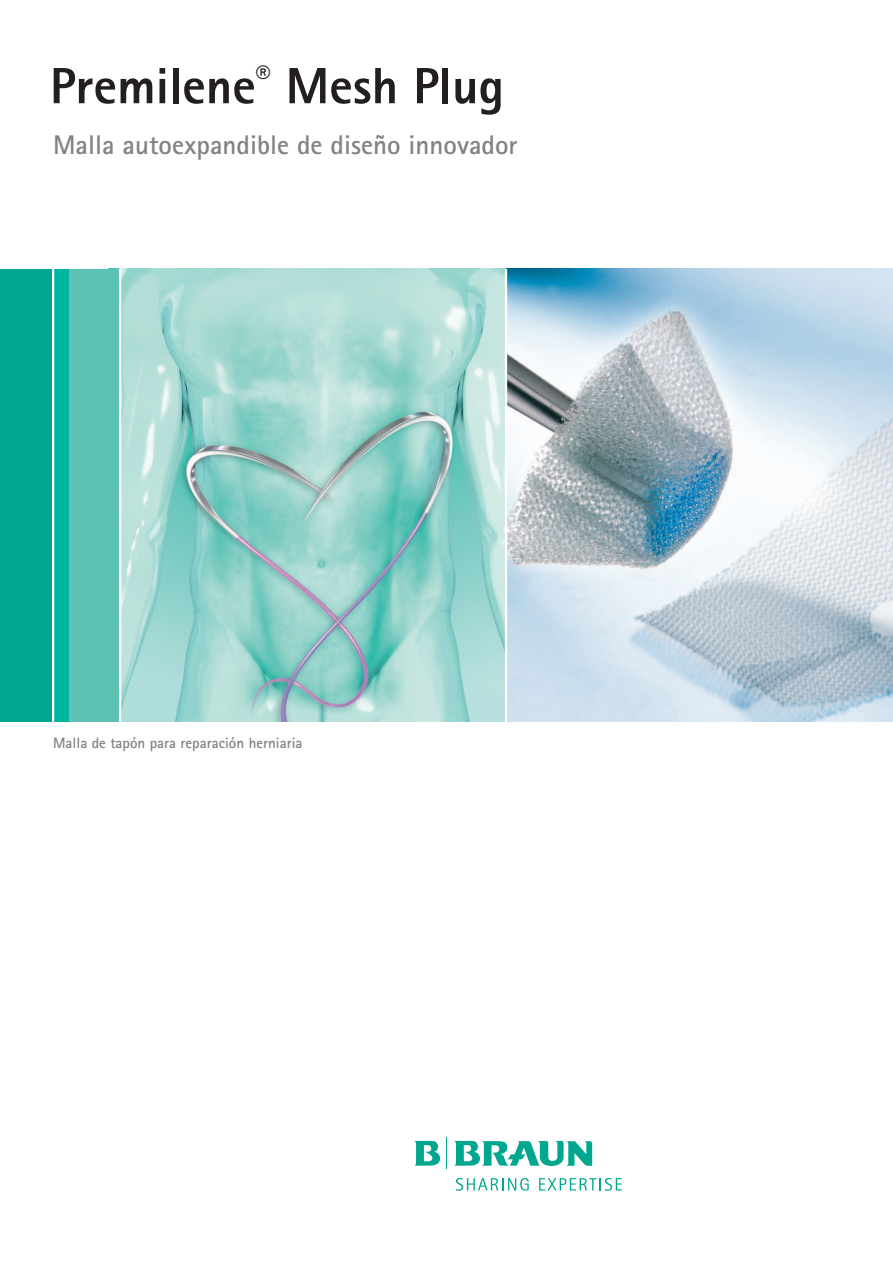
<style>
.page{position:relative;width:893px;height:1263px;background:#fff}
.page>*{position:absolute;margin:0;border:0;box-sizing:border-box;transform-origin:0 0}
._01_Variable_cover_h{font:800 51px "Rotis Sans Serif Pro";color:#231f20}
._02_Variable_cover_s{font:700 27px "Rotis Sans Serif Pro";color:#808285}
._03_Product_group_in{font:700 15px "Rotis Sans Serif Pro";color:#808285}
</style>
<div class="page">
<img style="left:121px;top:269px;width:384px;height:453px">
<div style="left:53px;top:269px;width:18px;height:453px;background:#00b5a0"></div>
<div style="left:70px;top:269px;width:50px;height:453px;background:#5cc3b4"></div>
<div style="left:0;top:269px;width:53px;height:453px;background:#00a78e"></div>
<hr style="left:52px;top:269px;width:2px;height:453px;background:#fff">
<hr style="left:119px;top:269px;width:2px;height:453px;background:#fff">
<svg style="left:507px;top:269px;width:386px;height:453px;background:#bccfda"></svg>
<svg style="left:539px;top:1178px;width:83px;height:13px"></svg>
<svg style="left:456px;top:1178px;width:73px;height:13px"></svg>
<hr style="left:446px;top:1137px;width:1px;height:31px;background:#00a78e">
<svg style="left:414px;top:1141px;width:27px;height:25px"></svg>
<svg style="left:454px;top:1141px;width:138px;height:25px"></svg>
<p class="_01_Variable_cover_h" style="left:50px;top:53px;width:455px">Premilene<sup>®</sup> Mesh Plug</p>
<p class="_02_Variable_cover_s" style="left:53px;top:127px;width:466px">Malla autoexpandible de diseño innovador</p>
<p class="_03_Product_group_in" style="left:53px;top:734px;width:251px">Malla de tapón para reparación herniaria</p>
</div>
